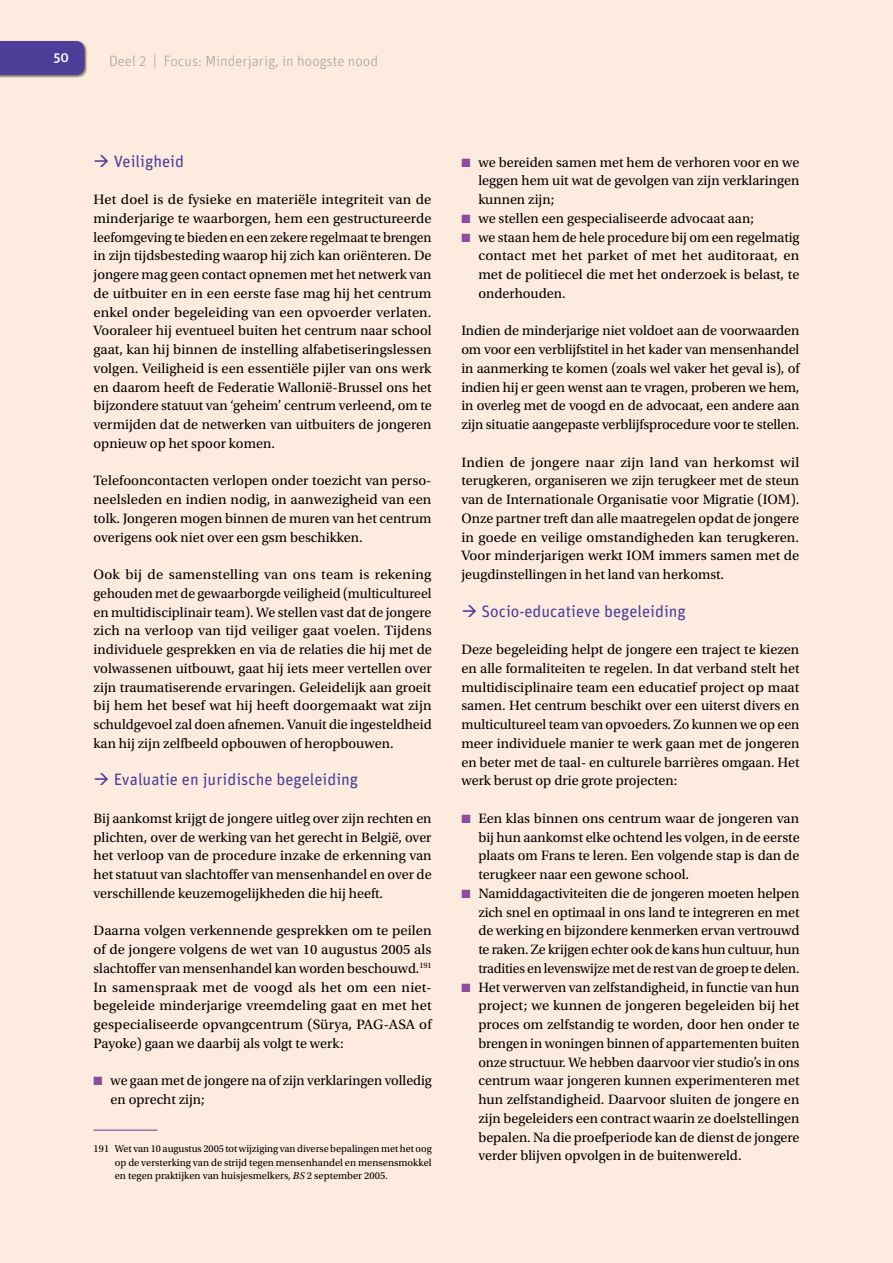
<style>
.page{position:relative;width:893px;height:1263px;background:#feebdf}
.page>*{position:absolute;margin:0;border:0;box-sizing:border-box;transform-origin:0 0}
.Heading_4{font:16.5px "Unit Rounded OT";color:#4d3f99}
.t1{font:300 15px "Unit Rounded OT";color:#a8a59e}
.Body{font:14.25px/18.8px "Utopia Std";color:#000;text-align:justify}
.Body_insprong{font:14.25px/18.8px "Utopia Std";color:#000;text-align:justify}
.Body_insprong_eind{font:14.25px/18.8px "Utopia Std";color:#000;text-align:justify}
.t2{font:500 13.5px "Unit Rounded OT";color:#fff}
.Voetnoot{font:10.5px/13.5px "Utopia Std";color:#000;text-align:justify}
.s1{color:#8f4b9d}
.s2{font-style:italic}
</style>
<div class="page">
<div style="left:0;top:41px;width:87px;height:37px;background:#000;opacity:.3"></div>
<div style="left:0;top:41px;width:84px;height:34px;background:#4d3f99"></div>
<hr style="left:94px;top:1130px;width:63px;height:1px;background:#4d3f99">
<p class="t2" style="left:54px;top:49px;width:17px">50</p>
<p class="t1" style="left:109px;top:52px;width:270px">Deel 2 | Focus: Minderjarig, in hoogste nood</p>
<p class="Heading_4" style="left:94px;top:151px;width:92px">→ Veiligheid</p>
<p class="Body" style="left:94px;top:190px;width:340px">Het doel is de fysieke en materiële integriteit van de minderjarige te waarborgen, hem een gestructureerde leefomgeving te bieden en een zekere regelmaat te brengen in zijn tijdsbesteding waarop hij zich kan oriënteren. De jongere mag geen contact opnemen met het netwerk van de uitbuiter en in een eerste fase mag hij het centrum enkel onder begeleiding van een opvoerder verlaten.<br>Vooraleer hij eventueel buiten het centrum naar school gaat, kan hij binnen de instelling alfabetiseringslessen volgen. Veiligheid is een essentiële pijler van ons werk en daarom heeft de Federatie Wallonië-Brussel ons het bijzondere statuut van ‘geheim’ centrum verleend, om te vermijden dat de netwerken van uitbuiters de jongeren opnieuw op het spoor komen.</p>
<p class="Body" style="left:94px;top:472px;width:340px">Telefooncontacten verlopen onder toezicht van perso&shy;neelsleden en indien nodig, in aanwezigheid van een tolk. Jongeren mogen binnen de muren van het centrum overigens ook niet over een gsm beschikken.</p>
<p class="Body" style="left:94px;top:565px;width:340px">Ook bij de samenstelling van ons team is rekening gehouden met de gewaarborgde veiligheid (multicultureel en multidisciplinair team). We stellen vast dat de jongere zich na verloop van tijd veiliger gaat voelen. Tijdens individuele gesprekken en via de relaties die hij met de volwassenen uitbouwt, gaat hij iets meer vertellen over zijn traumatiserende ervaringen. Geleidelijk aan groeit bij hem het besef wat hij heeft doorgemaakt wat zijn schuldgevoel zal doen afnemen. Vanuit die ingesteldheid kan hij zijn zelfbeeld opbouwen of heropbouwen.</p>
<p class="Heading_4" style="left:94px;top:769px;width:266px">→ Evaluatie en juridische begeleiding</p>
<p class="Body" style="left:94px;top:809px;width:340px">Bij aankomst krijgt de jongere uitleg over zijn rechten en plichten, over de werking van het gerecht in België, over het verloop van de procedure inzake de erkenning van het statuut van slachtoffer van mensenhandel en over de verschillende keuzemogelijkheden die hij heeft.</p>
<p class="Body" style="left:94px;top:922px;width:340px">Daarna volgen verkennende gesprekken om te peilen of de jongere volgens de wet van 10 augustus 2005 als slachtoffer van mensenhandel kan worden beschouwd.<sup>191<br></sup>In samenspraak met de voogd als het om een niet&shy;begeleide minderjarige vreemdeling gaat en met het gespecialiseerde opvangcentrum (Sürya, PAG-ASA of Payoke) gaan we daarbij als volgt te werk:</p>
<p class="Body_insprong" style="left:111px;top:1072px;width:323px;text-indent:-17px"><span class="s1">■</span> we gaan met de jongere na of zijn verklaringen volledig en oprecht zijn;</p>
<p class="Voetnoot" style="left:115px;top:1142px;width:318px;text-indent:-21px">191 Wet van 10 augustus 2005 tot wijziging van diverse bepalingen met het oog op de versterking van de strijd tegen mensenhandel en mensensmokkel en tegen praktijken van huisjesmelkers, <span class="s2">BS</span> 2 september 2005.</p>
<p class="Body_insprong" style="left:478px;top:153px;width:323px;text-indent:-17px"><span class="s1">■</span> we bereiden samen met hem de verhoren voor en we leggen hem uit wat de gevolgen van zijn verklaringen kunnen zijn;</p>
<p class="Body_insprong" style="left:461px;top:209px;width:294px"><span class="s1">■</span> we stellen een gespecialiseerde advocaat aan;</p>
<p class="Body_insprong_eind" style="left:478px;top:228px;width:323px;text-indent:-17px"><span class="s1">■</span> we staan hem de hele procedure bij om een regelmatig contact met het parket of met het auditoraat, en met de politiecel die met het onderzoek is belast, te onderhouden.</p>
<p class="Body" style="left:461px;top:322px;width:340px">Indien de minderjarige niet voldoet aan de voorwaarden om voor een verblijfstitel in het kader van mensenhandel in aanmerking te komen (zoals wel vaker het geval is), of indien hij er geen wenst aan te vragen, proberen we hem, in overleg met de voogd en de advocaat, een andere aan zijn situatie aangepaste verblijfsprocedure voor te stellen.</p>
<p class="Body" style="left:461px;top:453px;width:340px">Indien de jongere naar zijn land van herkomst wil terugkeren, organiseren we zijn terugkeer met de steun van de Internationale Organisatie voor Migratie (IOM).<br>Onze partner treft dan alle maatregelen opdat de jongere in goede en veilige omstandigheden kan terugkeren.<br>Voor minderjarigen werkt IOM immers samen met de jeugdinstellingen in het land van herkomst.</p>
<p class="Heading_4" style="left:461px;top:601px;width:226px">→ Socio-educatieve begeleiding</p>
<p class="Body" style="left:461px;top:640px;width:340px">Deze begeleiding helpt de jongere een traject te kiezen en alle formaliteiten te regelen. In dat verband stelt het multidisciplinaire team een educatief project op maat samen. Het centrum beschikt over een uiterst divers en multicultureel team van opvoeders. Zo kunnen we op een meer individuele manier te werk gaan met de jongeren en beter met de taal- en culturele barrières omgaan. Het werk berust op drie grote projecten:</p>
<p class="Body_insprong" style="left:478px;top:809px;width:323px;text-indent:-17px"><span class="s1">■</span> Een klas binnen ons centrum waar de jongeren van bij hun aankomst elke ochtend les volgen, in de eerste plaats om Frans te leren. Een volgende stap is dan de terugkeer naar een gewone school.</p>
<p class="Body_insprong" style="left:478px;top:884px;width:323px;text-indent:-17px"><span class="s1">■</span> Namiddagactiviteiten die de jongeren moeten helpen zich snel en optimaal in ons land te integreren en met de werking en bijzondere kenmerken ervan vertrouwd te raken. Ze krijgen echter ook de kans hun cultuur, hun tradities en levenswijze met de rest van de groep te delen.</p>
<p class="Body_insprong_eind" style="left:478px;top:978px;width:323px;text-indent:-17px"><span class="s1">■</span> Het verwerven van zelfstandigheid, in functie van hun project; we kunnen de jongeren begeleiden bij het proces om zelfstandig te worden, door hen onder te brengen in woningen binnen of appartementen buiten onze structuur. We hebben daarvoor vier studio’s in ons centrum waar jongeren kunnen experimenteren met hun zelfstandigheid. Daarvoor sluiten de jongere en zijn begeleiders een contract waarin ze doelstellingen bepalen. Na die proefperiode kan de dienst de jongere verder blijven opvolgen in de buitenwereld.</p>
</div>
